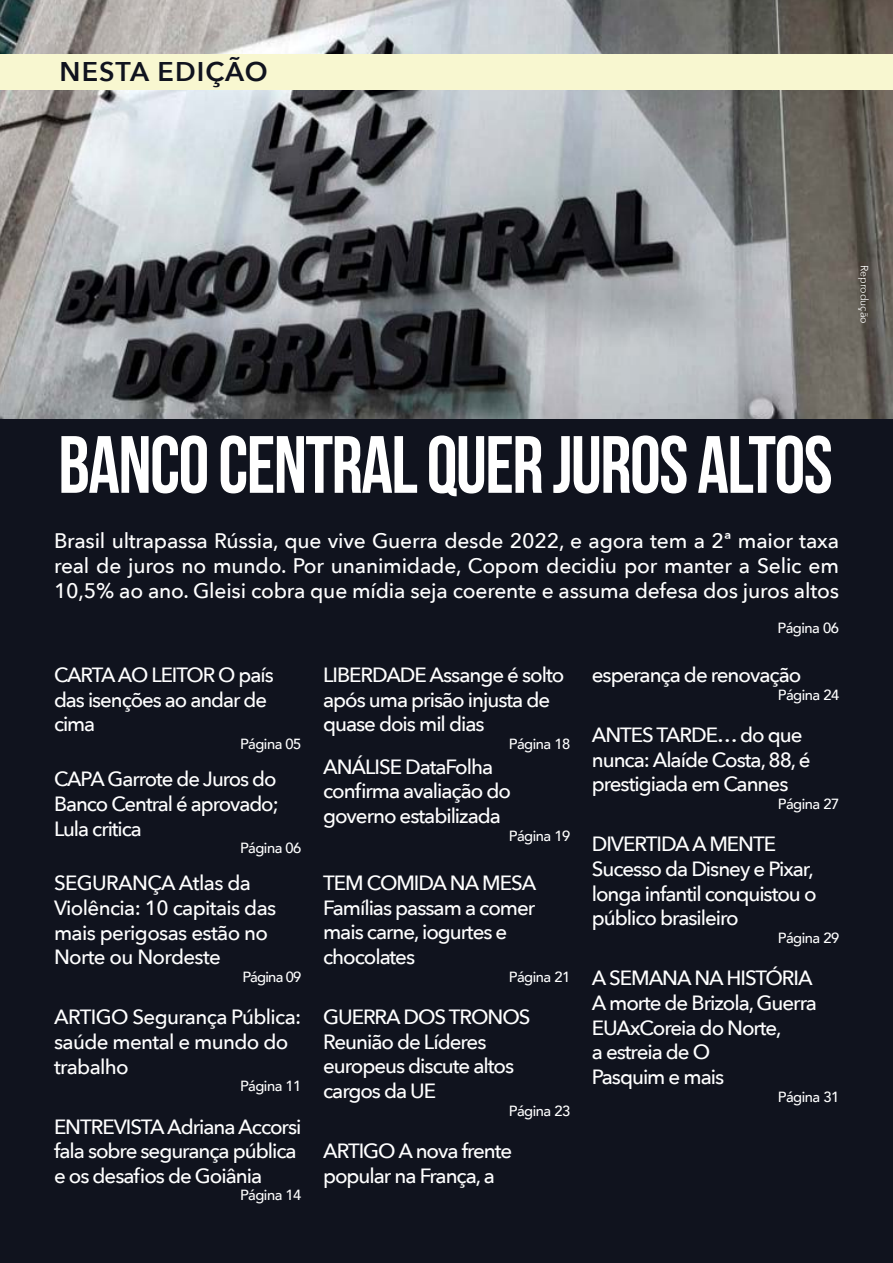
<style>
.page{position:relative;width:893px;height:1263px;background:#10131e}
.page>*{position:absolute;margin:0;border:0;box-sizing:border-box;transform-origin:0 0}
.t1{font:700 81px "Bebas Neue";letter-spacing:-.02em;color:#fff;scale:.96 1}
.t2{font:600 27px "Avenir Next";letter-spacing:.04em;color:#10131e}
.t3{font:500 21px/25.2px "Avenir Next";letter-spacing:-.01em;color:#fff;text-align:justify}
.t4{font:500 20.55px/24.6px "Avenir Next";letter-spacing:-.05em;color:#fff}
.t5{font:500 20.55px/24.6px "Avenir Next";letter-spacing:-.03em;color:#fff}
.t6{font:500 14.7px "Avenir";letter-spacing:-.03em;color:#fff}
.t7{font:500 14.7px "Avenir";letter-spacing:-.05em;color:#fff}
.t8{font:10.5px "Avenir Next";color:#fff}
</style>
<div class="page">
<img style="left:0;top:0;width:893px;height:418px">
<div style="left:0;top:54px;width:893px;height:36px;background:#f8f7d0"></div>
<h2 class="t2" style="left:60px;top:48px;width:210px">NESTA EDIÇÃO</h2>
<p class="t8" style="left:873px;top:265px;width:60px;rotate:90deg">Reprodução</p>
<h1 class="t1" style="left:58px;top:420px;width:808px">BANCO CENTRAL QUER JUROS ALTOS</h1>
<p class="t3" style="left:54px;top:527px;width:787px">Brasil ultrapassa Rússia, que vive Guerra desde 2022, e agora tem a 2ª maior taxa real de juros no mundo. Por unanimidade, Copom decidiu por manter a Selic em 10,5% ao ano. Gleisi cobra que mídia seja coerente e assuma defesa dos juros altos</p>
<p class="t6" style="left:777px;top:615px;width:63px">Página 06</p>
<p class="t4" style="left:592px;top:662px;width:211px">esperança de renovação</p>
<p class="t6" style="left:778px;top:682px;width:63px">Página 24</p>
<p class="t4" style="left:592px;top:722px;width:220px">ANTES TARDE… do que nunca: Alaíde Costa, 88, é prestigiada em Cannes</p>
<p class="t6" style="left:778px;top:791px;width:63px">Página 27</p>
<p class="t4" style="left:592px;top:831px;width:226px">DIVERTIDA A MENTE<br>Sucesso da Disney e Pixar, longa infantil conquistou o público brasileiro</p>
<p class="t6" style="left:778px;top:925px;width:63px">Página 29</p>
<p class="t4" style="left:592px;top:965px;width:227px">A SEMANA NA HISTÓRIA<br>A morte de Brizola, Guerra<br>EUAxCoreia do Norte,<br>a estreia de O<br>Pasquim e mais</p>
<p class="t6" style="left:778px;top:1084px;width:63px">Página 31</p>
<p class="t4" style="left:323px;top:662px;width:243px">LIBERDADE Assange é solto após uma prisão injusta de quase dois mil dias</p>
<p class="t6" style="left:509px;top:731px;width:63px">Página 18</p>
<p class="t4" style="left:323px;top:754px;width:189px">ANÁLISE DataFolha confirma avaliação do governo estabilizada</p>
<p class="t6" style="left:509px;top:823px;width:63px">Página 19</p>
<p class="t4" style="left:323px;top:870px;width:215px">TEM COMIDA NA MESA<br>Famílias passam a comer mais carne, iogurtes e chocolates</p>
<p class="t6" style="left:509px;top:964px;width:63px">Página 21</p>
<p class="t4" style="left:323px;top:1004px;width:209px">GUERRA DOS TRONOS<br>Reunião de Líderes europeus discute altos cargos da UE</p>
<p class="t6" style="left:509px;top:1098px;width:63px">Página 23</p>
<p class="t4" style="left:323px;top:1138px;width:191px">ARTIGO A nova frente popular na França, a</p>
<p class="t4" style="left:54px;top:662px;width:221px">CARTA AO LEITOR O país das isenções ao andar de cima</p>
<p class="t6" style="left:240px;top:731px;width:63px">Página 05</p>
<p class="t4" style="left:54px;top:766px;width:226px;text-align:justify">CAPA Garrote de Juros do Banco Central é aprovado; Lula critica</p>
<p class="t6" style="left:240px;top:835px;width:63px">Página 06</p>
<p class="t5" style="left:54px;top:870px;width:224px">SEGURANÇA Atlas da<br>Violência: 10 capitais das mais perigosas estão no<br>Norte ou Nordeste</p>
<p class="t7" style="left:242px;top:964px;width:61px">Página 09</p>
<p class="t5" style="left:54px;top:1004px;width:249px">ARTIGO Segurança Pública: saúde mental e mundo do trabalho</p>
<p class="t6" style="left:240px;top:1073px;width:63px">Página 11</p>
<p class="t4" style="left:54px;top:1113px;width:249px">ENTREVISTA Adriana Accorsi fala sobre segurança pública e os desafios de Goiânia</p>
<p class="t6" style="left:240px;top:1182px;width:63px">Página 14</p>
</div>
